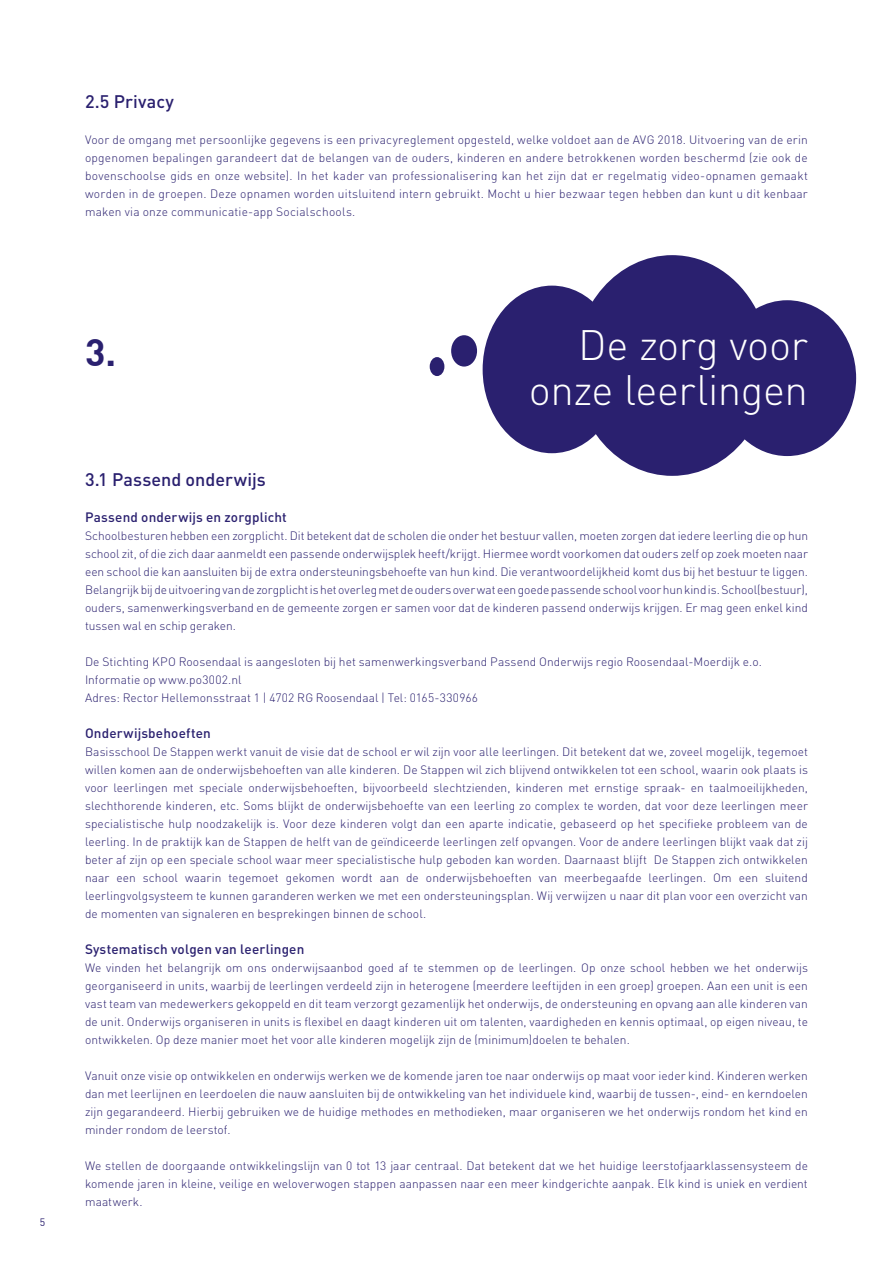
<style>
.page{position:relative;width:893px;height:1263px;background:#fff}
.page>*{position:absolute;margin:0;border:0;box-sizing:border-box;transform-origin:0 0}
.t1{font:300 42px/45px "DIN Pro";letter-spacing:-.01em;color:#fff;text-align:right}
.t2{font:37.5px "DIN Bold";color:#2a206f}
.t3{font:500 18px "DIN Pro";letter-spacing:.005em;color:#2a206f}
.t4{font:500 13.5px "DIN Pro";letter-spacing:.01em;color:#2a206f}
.t5{font:300 12px/18px "DIN Pro";letter-spacing:.005em;color:#2a206f;text-align:justify}
.t6{font:10.5px "DIN";color:#2a206f}
</style>
<div class="page">
<svg style="left:575px;top:255px;width:281px;height:221px;fill:#2a206f"></svg>
<div style="left:483px;top:286px;width:138px;height:167px;background:#2a206f;border-radius:50%"></div>
<div style="left:451px;top:335px;width:26px;height:32px;background:#2a206f;border-radius:50%"></div>
<div style="left:430px;top:357px;width:14px;height:19px;background:#2a206f;border-radius:50%"></div>
<h3 class="t3" style="left:85px;top:89px;width:90px">2.5 Privacy</h3>
<p class="t5" style="left:85px;top:130px;width:724px">Voor de omgang met persoonlijke gegevens is een privacyreglement opgesteld, welke voldoet aan de AVG 2018. Uitvoering van de erin opgenomen bepalingen garandeert dat de belangen van de ouders, kinderen en andere betrokkenen worden beschermd (zie ook de bovenschoolse gids en onze website). In het kader van professionalisering kan het zijn dat er regelmatig video-opnamen gemaakt worden in de groepen. Deze opnamen worden uitsluitend intern gebruikt. Mocht u hier bezwaar tegen hebben dan kunt u dit kenbaar maken via onze communicatie-app Socialschools.</p>
<p class="t6" style="left:40px;top:1215px;width:7px">5</p>
<h2 class="t2" style="left:85px;top:328px;width:32px">3.</h2>
<h1 class="t1" style="left:529px;top:321px;width:281px">De zorg voor onze leerlingen</h1>
<h3 class="t3" style="left:85px;top:467px;width:182px">3.1 Passend onderwijs</h3>
<p class="t4" style="left:85px;top:508px;width:203px">Passend onderwijs en zorgplicht</p>
<p class="t5" style="left:85px;top:526px;width:724px">Schoolbesturen hebben een zorgplicht. Dit betekent dat de scholen die onder het bestuur vallen, moeten zorgen dat iedere leerling die op hun school zit, of die zich daar aanmeldt een passende onderwijsplek heeft/krijgt. Hiermee wordt voorkomen dat ouders zelf op zoek moeten naar een school die kan aansluiten bij de extra ondersteuningsbehoefte van hun kind. Die verantwoordelijkheid komt dus bij het bestuur te liggen.<br>Belangrijk bij de uitvoering van de zorgplicht is het overleg met de ouders over wat een goede passende school voor hun kind is. School(bestuur), ouders, samenwerkingsverband en de gemeente zorgen er samen voor dat de kinderen passend onderwijs krijgen. Er mag geen enkel kind tussen wal en schip geraken.</p>
<p class="t5" style="left:85px;top:652px;width:678px;text-align:left">De Stichting KPO Roosendaal is aangesloten bij het samenwerkingsverband Passend Onderwijs regio Roosendaal-Moerdijk e.o.<br>Informatie op www.po3002.nl<br>Adres: Rector Hellemonsstraat 1 | 4702 RG Roosendaal | Tel: 0165-330966</p>
<p class="t4" style="left:85px;top:724px;width:127px">Onderwijsbehoeften</p>
<p class="t5" style="left:85px;top:742px;width:724px">Basisschool De Stappen werkt vanuit de visie dat de school er wil zijn voor alle leerlingen. Dit betekent dat we, zoveel mogelijk, tegemoet willen komen aan de onderwijsbehoeften van alle kinderen. De Stappen wil zich blijvend ontwikkelen tot een school, waarin ook plaats is voor leerlingen met speciale onderwijsbehoeften, bijvoorbeeld slechtzienden, kinderen met ernstige spraak- en taalmoeilijkheden, slechthorende kinderen, etc. Soms blijkt de onderwijsbehoefte van een leerling zo complex te worden, dat voor deze leerlingen meer specialistische hulp noodzakelijk is. Voor deze kinderen volgt dan een aparte indicatie, gebaseerd op het specifieke probleem van de leerling. In de praktijk kan de Stappen de helft van de geïndiceerde leerlingen zelf opvangen. Voor de andere leerlingen blijkt vaak dat zij beter af zijn op een speciale school waar meer specialistische hulp geboden kan worden. Daarnaast blijft De Stappen zich ontwikkelen naar een school waarin tegemoet gekomen wordt aan de onderwijsbehoeften van meerbegaafde leerlingen. Om een sluitend leerlingvolgsysteem te kunnen garanderen werken we met een ondersteuningsplan. Wij verwijzen u naar dit plan voor een overzicht van de momenten van signaleren en besprekingen binnen de school.</p>
<p class="t4" style="left:85px;top:940px;width:221px">Systematisch volgen van leerlingen</p>
<p class="t5" style="left:85px;top:958px;width:724px">We vinden het belangrijk om ons onderwijsaanbod goed af te stemmen op de leerlingen. Op onze school hebben we het onderwijs georganiseerd in units, waarbij de leerlingen verdeeld zijn in heterogene (meerdere leeftijden in een groep) groepen. Aan een unit is een vast team van medewerkers gekoppeld en dit team verzorgt gezamenlijk het onderwijs, de ondersteuning en opvang aan alle kinderen van de unit. Onderwijs organiseren in units is flexibel en daagt kinderen uit om talenten, vaardigheden en kennis optimaal, op eigen niveau, te ontwikkelen. Op deze manier moet het voor alle kinderen mogelijk zijn de (minimum)doelen te behalen.</p>
<p class="t5" style="left:85px;top:1066px;width:724px">Vanuit onze visie op ontwikkelen en onderwijs werken we de komende jaren toe naar onderwijs op maat voor ieder kind. Kinderen werken dan met leerlijnen en leerdoelen die nauw aansluiten bij de ontwikkeling van het individuele kind, waarbij de tussen-, eind- en kerndoelen zijn gegarandeerd. Hierbij gebruiken we de huidige methodes en methodieken, maar organiseren we het onderwijs rondom het kind en minder rondom de leerstof.</p>
<p class="t5" style="left:85px;top:1156px;width:724px">We stellen de doorgaande ontwikkelingslijn van 0 tot 13 jaar centraal. Dat betekent dat we het huidige leerstofjaarklassensysteem de komende jaren in kleine, veilige en weloverwogen stappen aanpassen naar een meer kindgerichte aanpak. Elk kind is uniek en verdient maatwerk.</p>
</div>
